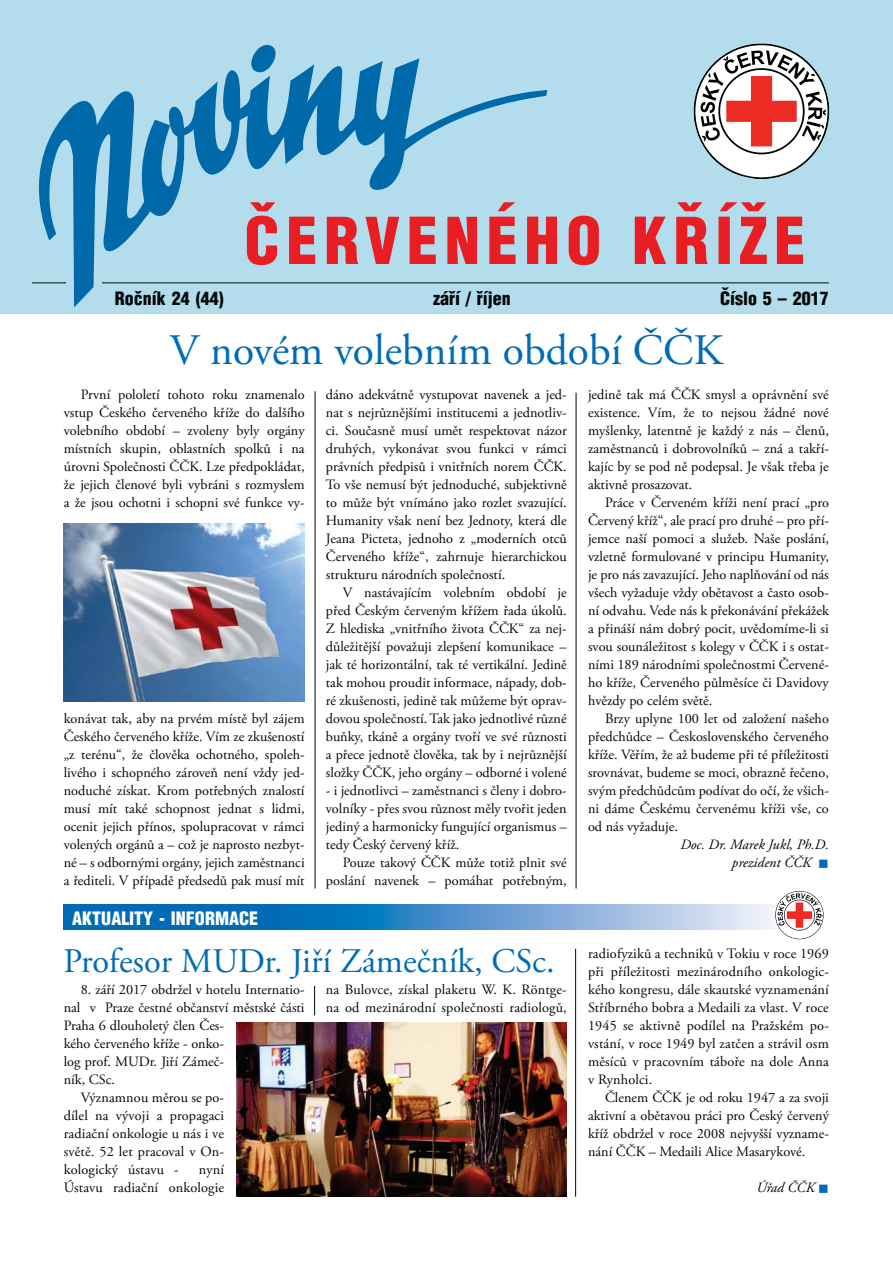
<style>
.page{position:relative;width:893px;height:1263px;background:#fff}
.page>*{position:absolute;margin:0;border:0;box-sizing:border-box;transform-origin:0 0}
.t1{font:900 63px "Switzerland Cond";letter-spacing:.105em;color:#e91d24}
.t2{font:43.5px "Adobe Garamond Pro";color:#006cb5}
.t3{font:34.5px "Adobe Garamond Pro";color:#006cb5}
.t4{font:900 18px "Switzerland Cond";color:#030806}
.t5{font:900 18px "Switzerland Cond";color:#fff}
.t6{font:14.25px/18px "Adobe Garamond Pro";color:#030806;text-align:justify}
.t7{font:italic 14.25px/18px "Adobe Garamond Pro";color:#010202}
</style>
<div class="page">
<div style="left:0;top:0;width:893px;height:314px;background:#b3ddec"></div>
<svg style="left:39px;top:58px;width:508px;height:249px"></svg>
<svg style="left:248px;top:45px;width:33px;height:29px"></svg>
<hr style="left:102px;top:283px;width:727px;height:1px;background:#030806">
<hr style="left:32px;top:283px;width:34px;height:1px;background:#030806">
<svg style="left:693px;top:43px;width:94px;height:136px"></svg>
<hr style="left:315px;top:391px;width:1px;height:498px;background:#030806">
<hr style="left:576px;top:393px;width:1px;height:496px;background:#030806">
<img style="left:64px;top:523px;width:241px;height:179px">
<svg style="left:64px;top:904px;width:760px;height:26px;background:#5095cb"></svg>
<svg style="left:775px;top:891px;width:33px;height:48px"></svg>
<img style="left:237px;top:1022px;width:330px;height:175px">
<svg style="left:314px;top:986px;width:1px;height:29px"></svg>
<hr style="left:575px;top:949px;width:1px;height:248px;background:#030806">
<h1 class="t1" style="left:244px;top:217px;width:562px">ČERVENÉHO KŘÍŽE</h1>
<p class="t4" style="left:115px;top:292px;width:110px">Ročník 24 (44)</p>
<p class="t4" style="left:720px;top:292px;width:110px">Číslo 5 – 2017</p>
<p class="t4" style="left:433px;top:291px;width:79px">září / říjen</p>
<h2 class="t2" style="left:170px;top:333px;width:554px">V novém volebním období ČČK</h2>
<p class="t6" style="left:64px;top:387px;width:242px;text-indent:17px">První pololetí tohoto roku znamenalo vstup Českého červeného kříže do dalšího volebního období – zvoleny byly orgány místních skupin, oblastních spolků i na úrovni Společnosti ČČK. Lze předpokládat, že jejich členové byli vybráni s rozmyslem a že jsou ochotni i schopni své funkce vy-</p>
<p class="t6" style="left:64px;top:711px;width:242px">konávat tak, aby na prvém místě byl zájem Českého červeného kříže. Vím ze zkušeností „z terénu“, že člověka ochotného, spoleh&shy;livého i schopného zároveň není vždy jed&shy;noduché získat. Krom potřebných znalostí musí mít také schopnost jednat s lidmi, ocenit jejich přínos, spolupracovat v rámci volených orgánů a – což je naprosto nezbyt&shy;né – s odbornými orgány, jejich zaměstnanci a řediteli. V případě předsedů pak musí mít</p>
<p class="t6" style="left:326px;top:387px;width:242px">dáno adekvátně vystupovat navenek a jed&shy;nat s nejrůznějšími institucemi a jednotliv&shy;ci. Současně musí umět respektovat názor druhých, vykonávat svou funkci v rámci právních předpisů i vnitřních norem ČČK.<br>To vše nemusí být jednoduché, subjektivně to může být vnímáno jako rozlet svazující.<br>Humanity však není bez Jednoty, která dle Jeana Picteta, jednoho z „moderních otců Červeného kříže“, zahrnuje hierarchickou strukturu národních společností.</p>
<p class="t6" style="left:326px;top:585px;width:242px;text-indent:17px">V nastávajícím volebním období je před Českým červeným křížem řada úkolů.<br>Z hlediska „vnitřního života ČČK“ za nej&shy;důležitější považuji zlepšení komunikace – jak té horizontální, tak té vertikální. Jedině tak mohou proudit informace, nápady, dob&shy;ré zkušenosti, jedině tak můžeme být oprav&shy;dovou společností. Tak jako jednotlivé různé buňky, tkáně a orgány tvoří ve své různosti a přece jednotě člověka, tak by i nejrůznější složky ČČK, jeho orgány – odborné i volené</p>
<p class="t6" style="left:326px;top:783px;width:242px">- i jednotlivci – zaměstnanci s členy i dobro&shy;volníky - přes svou různost měly tvořit jeden jediný a harmonicky fungující organismus – tedy Český červený kříž.</p>
<p class="t6" style="left:326px;top:855px;width:242px;text-align:right">Pouze takový ČČK může totiž plnit své poslání navenek – pomáhat potřebným,</p>
<p class="t5" style="left:72px;top:911px;width:187px">AKTUALITY - INFORMACE</p>
<h3 class="t3" style="left:63px;top:947px;width:493px">Profesor MUDr. Jiří Zámečník, CSc.</h3>
<p class="t6" style="left:81px;top:982px;width:225px">8. září 2017 obdržel v hotelu Internatio-</p>
<p class="t6" style="left:64px;top:1000px;width:242px">nal v Praze čestné občanství městské části</p>
<p class="t6" style="left:64px;top:1018px;width:162px">Praha 6 dlouholetý člen Čes-</p>
<p class="t6" style="left:64px;top:1036px;width:162px">kého červeného kříže - onko-</p>
<p class="t6" style="left:64px;top:1054px;width:162px">log prof. MUDr. Jiří Zámeč-</p>
<p class="t6" style="left:64px;top:1072px;width:53px">ník, CSc.</p>
<p class="t6" style="left:81px;top:1090px;width:145px">Významnou měrou se po-</p>
<p class="t6" style="left:64px;top:1108px;width:162px">dílel na vývoji a propagaci</p>
<p class="t6" style="left:64px;top:1126px;width:162px">radiační onkologie u nás i ve</p>
<p class="t6" style="left:64px;top:1144px;width:162px">světě. 52 let pracoval v On-</p>
<p class="t6" style="left:64px;top:1162px;width:117px">kologický ústavu -</p>
<p class="t6" style="left:326px;top:982px;width:242px">na Bulovce, získal plaketu W. K. Röntge&shy;na od mezinárodní společnosti radiologů,</p>
<p class="t6" style="left:64px;top:1162px;width:162px;text-align:right">nyní<br>Ústavu radiační onkologie</p>
<p class="t6" style="left:588px;top:387px;width:242px">jedině tak má ČČK smysl a oprávnění své existence. Vím, že to nejsou žádné nové myšlenky, latentně je každý z nás – členů, zaměstnanců i dobrovolníků – zná a takří&shy;kajíc by se pod ně podepsal. Je však třeba je aktivně prosazovat.</p>
<p class="t6" style="left:588px;top:495px;width:242px;text-indent:17px">Práce v Červeném kříži není prací „pro Červený kříž“, ale prací pro druhé – pro pří&shy;jemce naší pomoci a služeb. Naše poslání, vzletně formulované v principu Humanity, je pro nás zavazující. Jeho naplňování od nás všech vyžaduje vždy obětavost a často osob&shy;ní odvahu. Vede nás k překonávání překážek a přináší nám dobrý pocit, uvědomíme-li si svou sounáležitost s kolegy v ČČK i s ostat&shy;ními 189 národními společnostmi Červené&shy;ho kříže, Červeného půlměsíce či Davidovy hvězdy po celém světě.</p>
<p class="t6" style="left:588px;top:711px;width:242px;text-indent:17px">Brzy uplyne 100 let od založení našeho předchůdce – Československého červeného kříže. Věřím, že až budeme při té příležitosti srovnávat, budeme se moci, obrazně řečeno, svým předchůdcům podívat do očí, že všich&shy;ni dáme Českému červenému kříži vše, co od nás vyžaduje.</p>
<p class="t7" style="left:732px;top:837px;width:98px;text-indent:-52px">Doc. Dr. Marek Jukl, Ph.D. prezident ČČK</p>
<p class="t6" style="left:588px;top:946px;width:242px">radiofyziků a techniků v Tokiu v roce 1969 při příležitosti mezinárodního onkologic&shy;kého kongresu, dále skautské vyznamenání Stříbrného bobra a Medaili za vlast. V roce 1945 se aktivně podílel na Pražském po&shy;vstání, v roce 1949 byl zatčen a strávil osm měsíců v pracovním táboře na dole Anna v Rynholci.</p>
<p class="t6" style="left:588px;top:1090px;width:242px;text-indent:17px">Členem ČČK je od roku 1947 a za svoji aktivní a obětavou práci pro Český červený kříž obdržel v roce 2008 nejvyšší vyzname&shy;nání ČČK – Medaili Alice Masarykové.</p>
<p class="t7" style="left:756px;top:1180px;width:60px">Úřad ČČK</p>
</div>
